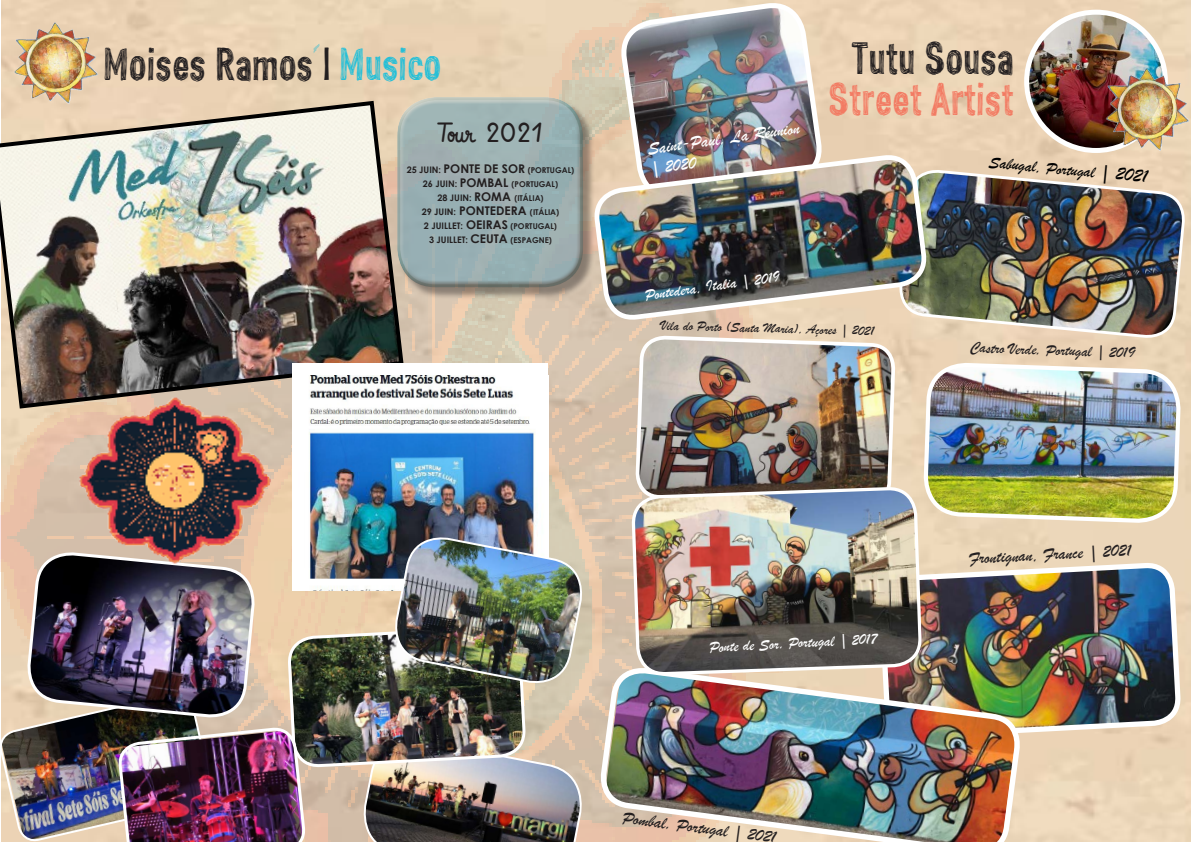
<style>
.page{position:relative;width:1191px;height:842px;background:#fff}
.page>*{position:absolute;margin:0;border:0;box-sizing:border-box;transform-origin:0 0}
.t1{font:45px "CF John Doe PERSONALUSE";color:#231f20}
.t2{font:45px "CF John Doe PERSONALUSE";color:#f37a62}
.t3{font:26px "Vibur";color:#231f20}
.t4{font:20px "Brush Script";color:#000}
.t5{font:18px "Brush Script";color:#231f20}
.t6{font:18px/20px "Brush Script";color:#fff}
.t7{font:17px "Brush Script";color:#000}
.t8{font:16px "Brush Script";color:#fff}
.t9{font:16px "Brush Script";color:#231f20}
.t10{font:14px "Brush Script";color:#231f20}
.t11{font:700 12px "Century Gothic";color:#231f20}
.t12{font:700 9px "Century Gothic";color:#231f20}
.t13{font:700 8px/14px "Century Gothic";color:#231f20;text-align:center}
.s1{font-family:"Love Ya Like A Sister Solid";font-size:32px}
.s2{color:#23bfd8}
.s3{font-size:9px}
.s4{font-size:8px}
.s5{font-size:12px}
</style>
<div class="page">
<img style="left:0;top:0;width:1000px;height:842px">
<img style="left:0;top:99px;width:406px;height:312px">
<div style="left:399px;top:99px;width:196px;height:201px;background:#231f20;opacity:.75"></div>
<div style="left:396px;top:96px;width:186px;height:177px;background:#fff;opacity:.75"></div>
<div style="left:397px;top:108px;width:186px;height:180px;background:#231f20;opacity:.75"></div>
<img style="left:525px;top:732px;width:63px;height:110px">
<img style="left:288px;top:626px;width:237px;height:216px">
<img style="left:0;top:690px;width:306px;height:152px">
<img style="left:26px;top:551px;width:230px;height:176px">
<div style="left:292px;top:363px;width:256px;height:227px;background:#fff"></div>
<img style="left:309px;top:376px;width:227px;height:214px">
<img style="left:390px;top:532px;width:197px;height:156px">
<img style="left:66px;top:386px;width:225px;height:207px">
<svg style="left:313px;top:43px;width:7px;height:11px"></svg>
<img style="left:1026px;top:12px;width:139px;height:138px;border-radius:69px">
<div style="left:1024px;top:10px;width:143px;height:143px;border:5px solid #fff;border-radius:50%"></div>
<svg style="left:1023px;top:716px;width:156px;height:21px"></svg>
<img style="left:897px;top:168px;width:289px;height:177px">
<img style="left:633px;top:320px;width:264px;height:168px">
<img style="left:597px;top:665px;width:426px;height:177px">
<img style="left:921px;top:361px;width:261px;height:355px">
<img style="left:620px;top:0;width:203px;height:104px">
<img style="left:632px;top:488px;width:289px;height:186px">
<img style="left:594px;top:104px;width:333px;height:216px">
<img style="left:5px;top:19px;width:97px;height:93px">
<img style="left:1096px;top:66px;width:95px;height:92px">
<h1 class="t1" style="left:103px;top:46px;width:340px">Moises Ramos <span class="s1">|</span> <span class="s2">Musico</span></h1>
<h1 class="t1" style="left:851px;top:40px;width:164px">Tutu Sousa</h1>
<h1 class="t2" style="left:828px;top:81px;width:187px">Street Artist</h1>
<h2 class="t3" style="left:437px;top:117px;width:109px">Tour 2021</h2>
<h3 class="t11" style="left:407px;top:160px;width:169px"><span class="s3">25 JUIN:</span> PONTE DE SOR <span class="s4">(PORTUGAL)</span></h3>
<p class="t13" style="left:423px;top:177px;width:137px"><span class="s3">26 JUIN:</span> <span class="s5">POMBAL</span> (PORTUGAL)<br><span class="s3">28 JUIN:</span> <span class="s5">ROMA</span> (ITÁLIA)</p>
<h3 class="t11" style="left:422px;top:202px;width:139px"><span class="s3">29 JUIN:</span> PONTEDERA <span class="s4">(ITÁLIA)</span></h3>
<p class="t13" style="left:424px;top:219px;width:134px"><span class="s3">2 JUILLET:</span> <span class="s5">OEIRAS</span> (PORTUGAL)</p>
<p class="t12" style="left:429px;top:233px;width:124px">3 JUILLET: <span class="s5">CEUTA</span> <span class="s4">(ESPAGNE)</span></p>
<h3 class="t6" style="left:646px;top:139px;width:155px;rotate:-8deg">Saint-Paul, La Réunion | 2020</h3>
<h3 class="t7" style="left:990px;top:151px;width:108px;rotate:6deg">Sabugal, Portugal</h3>
<h3 class="t4" style="left:1100px;top:160px;width:50px;rotate:5deg">| 2021</h3>
<h3 class="t8" style="left:643px;top:285px;width:137px;rotate:-8deg">Pontedera, Italia | 2019</h3>
<h3 class="t10" style="left:661px;top:316px;width:215px;rotate:2deg">Vila do Porto (Santa Maria), Açores | 2021</h3>
<h3 class="t8" style="left:709px;top:637px;width:170px;rotate:-3deg">Ponte de Sor, Portugal | 2017</h3>
<h3 class="t5" style="left:624px;top:805px;width:156px;rotate:8deg">Pombal, Portugal | 2021</h3>
<h3 class="t9" style="left:970px;top:337px;width:167px;rotate:2deg">Castro Verde, Portugal | 2019</h3>
<h3 class="t5" style="left:968px;top:547px;width:164px;rotate:-3deg">Frontignan, France | 2021</h3>
</div>
